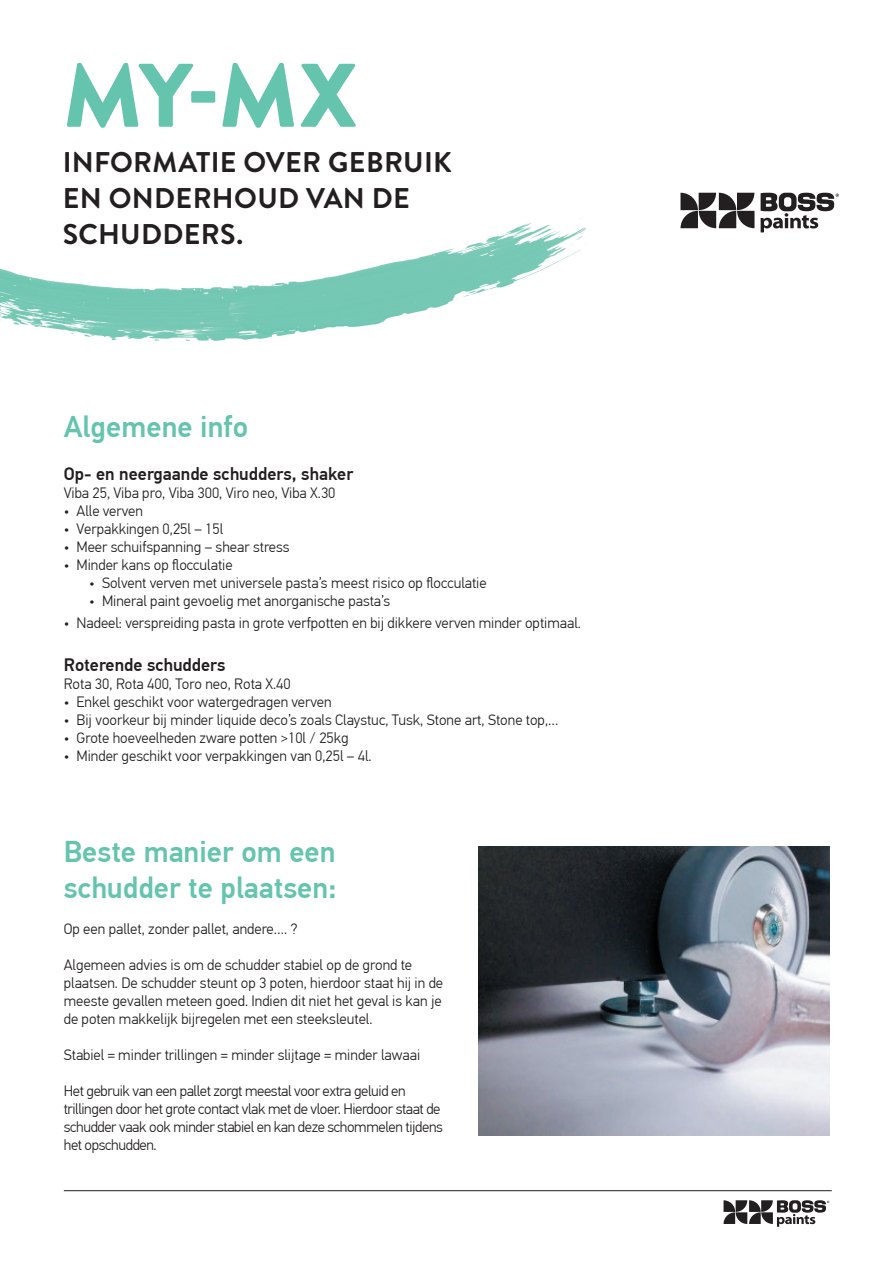
<style>
.page{position:relative;width:893px;height:1263px;background:#fff}
.page>*{position:absolute;margin:0;border:0;box-sizing:border-box;transform-origin:0 0}
.t1{font:900 90px "Brandon Grotesque";color:#64c4ae}
.t2{font:500 30px/36px "PF Din Text Pro";color:#64c4ae}
.t3{font:700 28.5px/36px "Brandon Grotesque";letter-spacing:.01em;color:#231f20}
.t4{font:500 18px "PF Din Text Pro";color:#231f20}
.t5{font:300 15px/18px "PF Din Text Pro";color:#231f20}
.t6{font:300 15px/18px "PF Din Text Pro";letter-spacing:-.025em;color:#231f20}
</style>
<div class="page">
<img style="left:0;top:217px;width:586px;height:124px">
<svg style="left:680px;top:193px;width:74px;height:35px"></svg>
<svg style="left:760px;top:193px;width:79px;height:39px"></svg>
<img style="left:478px;top:846px;width:351px;height:289px">
<hr style="left:64px;top:1190px;width:768px;height:1px;background:#231f20">
<svg style="left:723px;top:1200px;width:106px;height:27px"></svg>
<h1 class="t1" style="left:63px;top:32px;width:296px">MY-MX</h1>
<h3 class="t3" style="left:63px;top:144px;width:391px">INFORMATIE OVER GEBRUIK<br>EN ONDERHOUD VAN DE<br>SCHUDDERS.</h3>
<h2 class="t2" style="left:64px;top:409px;width:186px">Algemene info</h2>
<p class="t4" style="left:64px;top:463px;width:291px">Op- en neergaande schudders, shaker</p>
<p class="t5" style="left:64px;top:484px;width:273px">Viba 25, Viba pro, Viba 300, Viro neo, Viba X.30</p>
<p class="t5" style="left:64px;top:502px;width:81px">• Alle verven</p>
<p class="t5" style="left:64px;top:520px;width:161px">• Verpakkingen 0,25l – 15l</p>
<p class="t5" style="left:64px;top:538px;width:227px">• Meer schuifspanning – shear stress</p>
<p class="t5" style="left:64px;top:556px;width:170px">• Minder kans op flocculatie</p>
<p class="t5" style="left:89px;top:574px;width:399px">• Solvent verven met universele pasta’s meest risico op flocculatie</p>
<p class="t5" style="left:89px;top:592px;width:302px">• Mineral paint gevoelig met anorganische pasta’s</p>
<p class="t5" style="left:64px;top:614px;width:519px">• Nadeel: verspreiding pasta in grote verfpotten en bij dikkere verven minder optimaal.</p>
<p class="t4" style="left:64px;top:654px;width:163px">Roterende schudders</p>
<p class="t5" style="left:64px;top:675px;width:228px">Rota 30, Rota 400, Toro neo, Rota X.40</p>
<p class="t5" style="left:64px;top:693px;width:269px">• Enkel geschikt voor watergedragen verven</p>
<p class="t5" style="left:64px;top:711px;width:496px">• Bij voorkeur bij minder liquide deco’s zoals Claystuc, Tusk, Stone art, Stone top,…</p>
<p class="t5" style="left:64px;top:729px;width:286px">• Grote hoeveelheden zware potten &gt;10l / 25kg</p>
<p class="t5" style="left:64px;top:747px;width:309px">• Minder geschikt voor verpakkingen van 0,25l – 4l.</p>
<h2 class="t2" style="left:64px;top:834px;width:274px">Beste manier om een schudder te plaatsen:</h2>
<p class="t5" style="left:64px;top:920px;width:235px">Op een pallet, zonder pallet, andere…. ?</p>
<p class="t5" style="left:64px;top:956px;width:381px">Algemeen advies is om de schudder stabiel op de grond te plaatsen. De schudder steunt op 3 poten, hierdoor staat hij in de meeste gevallen meteen goed. Indien dit niet het geval is kan je de poten makkelijk bijregelen met een steeksleutel.</p>
<p class="t5" style="left:64px;top:1046px;width:358px">Stabiel = minder trillingen = minder slijtage = minder lawaai</p>
<p class="t6" style="left:64px;top:1082px;width:381px">Het gebruik van een pallet zorgt meestal voor extra geluid en trillingen door het grote contact vlak met de vloer. Hierdoor staat de schudder vaak ook minder stabiel en kan deze schommelen tijdens het opschudden.</p>
</div>
